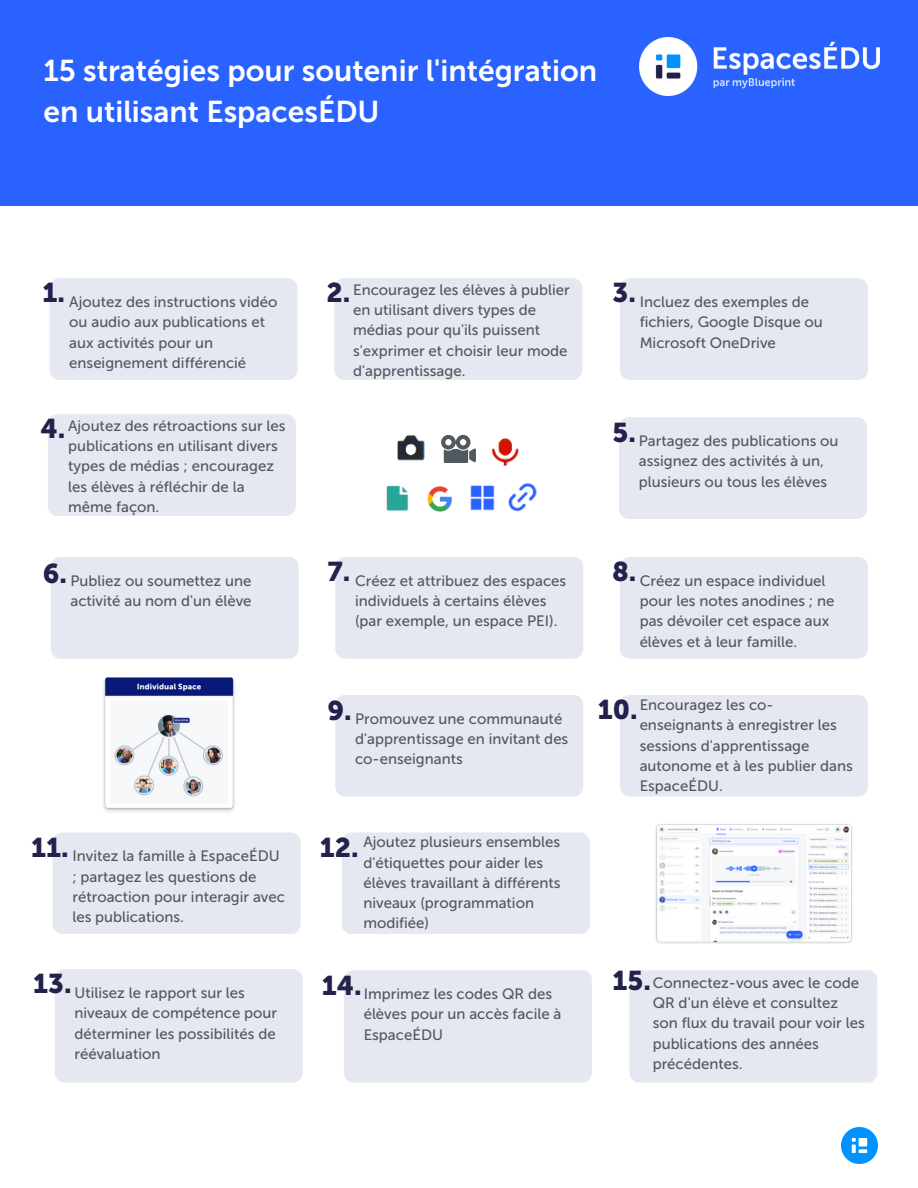
<style>
.page{position:relative;width:918px;height:1188px;background:#fff}
.page>*{position:absolute;margin:0;border:0;box-sizing:border-box;transform-origin:0 0}
.t1{font:30px "Museo Sans 700";color:#fff}
.t2{font:27px "Museo Sans 900";color:#22224c}
.t3{font:15px/20.2px "Museo Sans 500";color:#50595e}
</style>
<div class="page">
<div style="left:0;top:0;width:918px;height:205px;background:#2962ff"></div>
<img style="left:842px;top:1127px;width:36px;height:36px">
<div style="left:49px;top:278px;width:249px;height:102px;background:#e6e8f1;border-radius:10px"></div>
<div style="left:334px;top:278px;width:248px;height:102px;background:#e6e8f1;border-radius:10px"></div>
<div style="left:620px;top:278px;width:248px;height:102px;background:#e6e8f1;border-radius:10px"></div>
<div style="left:51px;top:557px;width:248px;height:102px;background:#e6e8f1;border-radius:10px"></div>
<div style="left:335px;top:557px;width:248px;height:102px;background:#e6e8f1;border-radius:10px"></div>
<div style="left:620px;top:557px;width:248px;height:102px;background:#e6e8f1;border-radius:10px"></div>
<div style="left:619px;top:417px;width:248px;height:102px;background:#e6e8f1;border-radius:10px"></div>
<div style="left:48px;top:414px;width:248px;height:102px;background:#e6e8f1;border-radius:10px"></div>
<img style="left:397px;top:434px;width:52px;height:27px">
<svg style="left:441px;top:435px;width:30px;height:28px"></svg>
<img style="left:471px;top:438px;width:48px;height:28px">
<img style="left:386px;top:485px;width:23px;height:27px">
<img style="left:427px;top:486px;width:14px;height:26px">
<img style="left:441px;top:485px;width:49px;height:27px">
<img style="left:490px;top:483px;width:47px;height:29px">
<img style="left:103px;top:677px;width:132px;height:136px">
<div style="left:335px;top:695px;width:248px;height:102px;background:#e6e8f1;border-radius:10px"></div>
<div style="left:620px;top:695px;width:248px;height:102px;background:#e6e8f1;border-radius:10px"></div>
<img style="left:655px;top:824px;width:197px;height:120px">
<div style="left:53px;top:832px;width:248px;height:102px;background:#e6e8f1;border-radius:10px"></div>
<div style="left:342px;top:832px;width:248px;height:102px;background:#e6e8f1;border-radius:10px"></div>
<div style="left:344px;top:970px;width:248px;height:113px;background:#e6e8f1;border-radius:10px"></div>
<div style="left:629px;top:970px;width:248px;height:113px;background:#e6e8f1;border-radius:10px"></div>
<div style="left:55px;top:969px;width:248px;height:114px;background:#e6e8f1;border-radius:10px"></div>
<img style="left:640px;top:37px;width:239px;height:59px">
<p class="t1" style="left:44px;top:52px;width:555px">15 stratégies pour soutenir l'intégration</p>
<p class="t1" style="left:44px;top:94px;width:337px">en utilisant EspacesÉDU</p>
<h2 class="t2" style="left:43px;top:277px;width:24px">1.</h2>
<p class="t3" style="left:69px;top:292px;width:210px">Ajoutez des instructions vidéo ou audio aux publications et aux activités pour un enseignement différencié</p>
<p class="t2" style="left:327px;top:277px;width:25px">2.</p>
<p class="t3" style="left:353px;top:280px;width:218px">Encouragez les élèves à publier en utilisant divers types de médias pour qu'ils puissent s'exprimer et choisir leur mode d'apprentissage.</p>
<p class="t2" style="left:613px;top:277px;width:25px">3.</p>
<p class="t3" style="left:640px;top:292px;width:185px">Incluez des exemples de fichiers, Google Disque ou<br>Microsoft OneDrive</p>
<p class="t2" style="left:41px;top:413px;width:26px">4.</p>
<p class="t3" style="left:68px;top:416px;width:219px">Ajoutez des rétroactions sur les publications en utilisant divers types de médias ; encouragez les élèves à réfléchir de la même façon.</p>
<p class="t2" style="left:613px;top:416px;width:25px">5.</p>
<p class="t3" style="left:639px;top:431px;width:201px">Partagez des publications ou assignez des activités à un, plusieurs ou tous les élèves</p>
<p class="t2" style="left:43px;top:558px;width:26px">6.</p>
<p class="t3" style="left:70px;top:571px;width:183px">Publiez ou soumettez une activité au nom d'un élève</p>
<p class="t2" style="left:327px;top:556px;width:24px">7.</p>
<p class="t3" style="left:355px;top:571px;width:213px">Créez et attribuez des espaces individuels à certains élèves (par exemple, un espace PEI).</p>
<p class="t2" style="left:612px;top:556px;width:26px">8.</p>
<p class="t3" style="left:640px;top:571px;width:196px">Créez un espace individuel pour les notes anodines ; ne pas dévoiler cet espace aux élèves et à leur famille.</p>
<p class="t2" style="left:327px;top:694px;width:26px">9.</p>
<p class="t2" style="left:598px;top:694px;width:41px">10.</p>
<p class="t3" style="left:640px;top:695px;width:215px">Encouragez les co&shy;enseignants à enregistrer les sessions d'apprentissage autonome et à les publier dans<br>EspaceÉDU.</p>
<p class="t3" style="left:355px;top:709px;width:215px">Promouvez une communauté d'apprentissage en invitant des co-enseignants</p>
<p class="t2" style="left:31px;top:831px;width:39px">11.</p>
<p class="t3" style="left:363px;top:832px;width:199px">Ajoutez plusieurs ensembles d'étiquettes pour aider les élèves travaillant à différents niveaux (programmation modifiée)</p>
<p class="t2" style="left:320px;top:831px;width:40px">12.</p>
<p class="t3" style="left:72px;top:846px;width:214px">Invitez la famille à EspaceÉDU ; partagez les questions de rétroaction pour interagir avec les publications.</p>
<p class="t2" style="left:33px;top:968px;width:40px">13.</p>
<p class="t3" style="left:74px;top:983px;width:204px">Utilisez le rapport sur les niveaux de compétence pour déterminer les possibilités de réévaluation</p>
<p class="t2" style="left:613px;top:965px;width:40px">15.</p>
<p class="t2" style="left:322px;top:970px;width:41px">14.</p>
<p class="t3" style="left:653px;top:973px;width:214px">Connectez-vous avec le code<br>QR d'un élève et consultez son flux du travail pour voir les publications des années précédentes.</p>
<p class="t3" style="left:364px;top:984px;width:199px">Imprimez les codes QR des élèves pour un accès facile à<br>EspaceÉDU</p>
</div>
